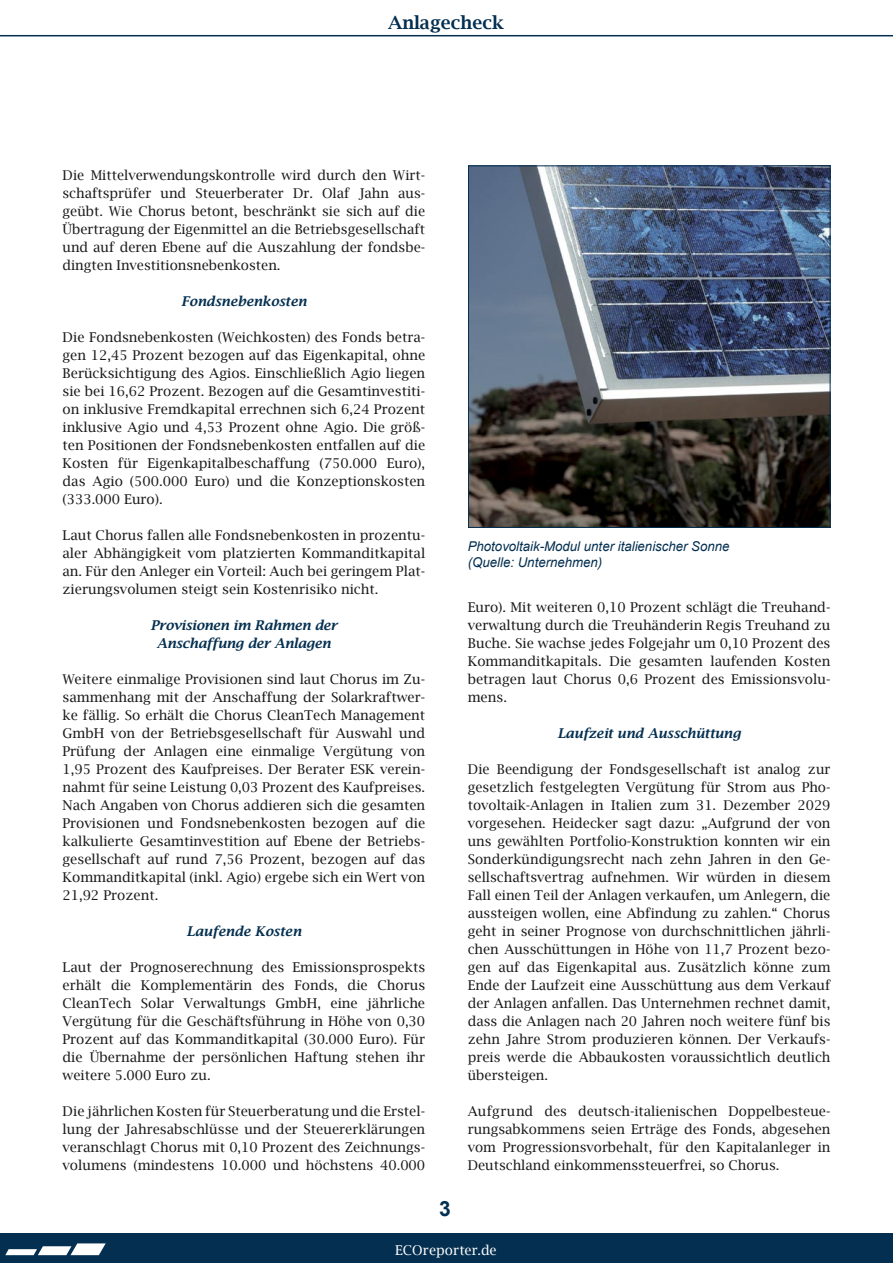
<style>
.page{position:relative;width:893px;height:1263px;background:#fff}
.page>*{position:absolute;margin:0;border:0;box-sizing:border-box;transform-origin:0 0}
.t1{font:700 21px "Arial";color:#042f50}
.t2{font:600 18px "Lucida Bright";color:#042f50}
.Lauftext{font:13.5px/18px "Lucida Bright";color:#191919;text-align:justify}
.ZwiTi{font:italic 600 13.5px/18px "Lucida Bright";color:#042f50;text-align:center}
.BU_Arial_I_9{font:italic 13.5px "Arial";color:#042f50}
.t3{font:13.5px "Lucida Bright";color:#fff}
</style>
<div class="page">
<div style="left:0;top:1233px;width:893px;height:30px;background:#042f50"></div>
<svg style="left:0;top:35px;width:893px;height:1px"></svg>
<img style="left:470px;top:167px;width:358px;height:359px">
<div style="left:468px;top:165px;width:362px;height:363px;border:1px solid #042f50"></div>
<svg style="left:5px;top:1243px;width:101px;height:12px"></svg>
<p class="t2" style="left:388px;top:12px;width:117px">Anlagecheck</p>
<p class="Lauftext" style="left:63px;top:166px;width:364px">Die Mittelverwendungskontrolle wird durch den Wirt&shy;schaftsprüfer und Steuerberater Dr. Olaf Jahn aus&shy;geübt. Wie Chorus betont, beschränkt sie sich auf die Übertragung der Eigenmittel an die Betriebsgesellschaft und auf deren Ebene auf die Auszahlung der fondsbe&shy;dingten Investitionsnebenkosten.</p>
<p class="ZwiTi" style="left:181px;top:292px;width:127px">Fondsnebenkosten</p>
<p class="Lauftext" style="left:63px;top:328px;width:364px">Die Fondsnebenkosten (Weichkosten) des Fonds betra&shy;gen 12,45 Prozent bezogen auf das Eigenkapital, ohne Berücksichtigung des Agios. Einschließlich Agio liegen sie bei 16,62 Prozent. Bezogen auf die Gesamtinvestiti&shy;on inklusive Fremdkapital errechnen sich 6,24 Prozent inklusive Agio und 4,53 Prozent ohne Agio. Die größ&shy;ten Positionen der Fondsnebenkosten entfallen auf die Kosten für Eigenkapitalbeschaffung (750.000 Euro), das Agio (500.000 Euro) und die Konzeptionskosten (333.000 Euro).</p>
<p class="Lauftext" style="left:63px;top:526px;width:364px">Laut Chorus fallen alle Fondsnebenkosten in prozentu&shy;aler Abhängigkeit vom platzierten Kommanditkapital an. Für den Anleger ein Vorteil: Auch bei geringem Plat&shy;zierungsvolumen steigt sein Kostenrisiko nicht.</p>
<p class="ZwiTi" style="left:150px;top:616px;width:189px">Provisionen im Rahmen der<br>Anschaffung der Anlagen</p>
<p class="Lauftext" style="left:63px;top:670px;width:364px">Weitere einmalige Provisionen sind laut Chorus im Zu&shy;sammenhang mit der Anschaffung der Solarkraftwer&shy;ke fällig. So erhält die Chorus CleanTech Management GmbH von der Betriebsgesellschaft für Auswahl und Prüfung der Anlagen eine einmalige Vergütung von 1,95 Prozent des Kaufpreises. Der Berater ESK verein&shy;nahmt für seine Leistung 0,03 Prozent des Kaufpreises.<br>Nach Angaben von Chorus addieren sich die gesamten Provisionen und Fondsnebenkosten bezogen auf die kalkulierte Gesamtinvestition auf Ebene der Betriebs&shy;gesellschaft auf rund 7,56 Prozent, bezogen auf das Kommanditkapital (inkl. Agio) ergebe sich ein Wert von 21,92 Prozent.</p>
<p class="ZwiTi" style="left:186px;top:922px;width:116px">Laufende Kosten</p>
<p class="Lauftext" style="left:63px;top:958px;width:364px">Laut der Prognoserechnung des Emissionsprospekts erhält die Komplementärin des Fonds, die Chorus CleanTech Solar Verwaltungs GmbH, eine jährliche Vergütung für die Geschäftsführung in Höhe von 0,30<br>Prozent auf das Kommanditkapital (30.000 Euro). Für die Übernahme der persönlichen Haftung stehen ihr weitere 5.000 Euro zu.</p>
<p class="Lauftext" style="left:63px;top:1102px;width:364px">Die jährlichen Kosten für Steuerberatung und die Erstel&shy;lung der Jahresabschlüsse und der Steuererklärungen veranschlagt Chorus mit 0,10 Prozent des Zeichnungs&shy;volumens (mindestens 10.000 und höchstens 40.000</p>
<h1 class="t1" style="left:439px;top:1195px;width:13px">3</h1>
<p class="BU_Arial_I_9" style="left:468px;top:537px;width:263px">Photovoltaik-Modul unter italienischer Sonne</p>
<p class="BU_Arial_I_9" style="left:468px;top:554px;width:136px">(Quelle: Unternehmen)</p>
<p class="Lauftext" style="left:468px;top:598px;width:364px">Euro). Mit weiteren 0,10 Prozent schlägt die Treuhand&shy;verwaltung durch die Treuhänderin Regis Treuhand zu Buche. Sie wachse jedes Folgejahr um 0,10 Prozent des Kommanditkapitals. Die gesamten laufenden Kosten betragen laut Chorus 0,6 Prozent des Emissionsvolu&shy;mens.</p>
<p class="ZwiTi" style="left:557px;top:724px;width:185px">Laufzeit und Ausschüttung</p>
<p class="Lauftext" style="left:468px;top:760px;width:364px">Die Beendigung der Fondsgesellschaft ist analog zur gesetzlich festgelegten Vergütung für Strom aus Pho&shy;tovoltaik-Anlagen in Italien zum 31. Dezember 2029 vorgesehen. Heidecker sagt dazu: „Aufgrund der von uns gewählten Portfolio-Konstruktion konnten wir ein Sonderkündigungsrecht nach zehn Jahren in den Ge&shy;sellschaftsvertrag aufnehmen. Wir würden in diesem Fall einen Teil der Anlagen verkaufen, um Anlegern, die aussteigen wollen, eine Abfindung zu zahlen.“ Chorus geht in seiner Prognose von durchschnittlichen jährli&shy;chen Ausschüttungen in Höhe von 11,7 Prozent bezo&shy;gen auf das Eigenkapital aus. Zusätzlich könne zum Ende der Laufzeit eine Ausschüttung aus dem Verkauf der Anlagen anfallen. Das Unternehmen rechnet damit, dass die Anlagen nach 20 Jahren noch weitere fünf bis zehn Jahre Strom produzieren können. Der Verkaufs&shy;preis werde die Abbaukosten voraussichtlich deutlich übersteigen.</p>
<p class="Lauftext" style="left:468px;top:1102px;width:364px">Aufgrund des deutsch-italienischen Doppelbesteue&shy;rungsabkommens seien Erträge des Fonds, abgesehen vom Progressionsvorbehalt, für den Kapitalanleger in Deutschland einkommenssteuerfrei, so Chorus.</p>
<p class="t3" style="left:395px;top:1242px;width:103px">ECOreporter.de</p>
</div>
